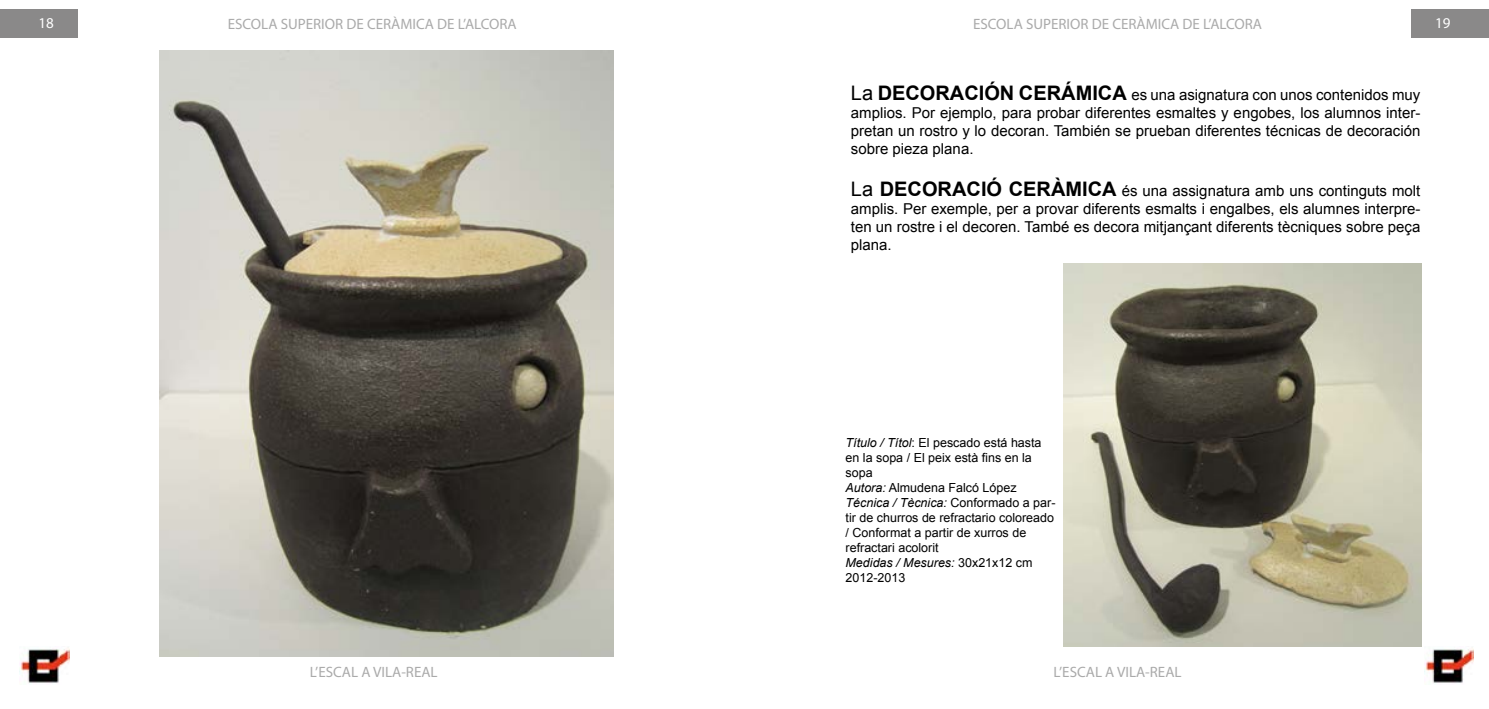
<style>
.page{position:relative;width:1489px;height:709px;background:#fff}
.page>*{position:absolute;margin:0;border:0;box-sizing:border-box;transform-origin:0 0}
.t1{font:15px/18px "Arial";color:#000;text-align:justify}
.t2{font:15px "Myriad Pro";color:#aaa}
.t3{font:15px "Myriad Pro";color:#fff}
.t4{font:12.5px/15px "Arial";color:#000}
.s1{font-size:20px}
.s2{font-weight:700;font-size:20px}
.s3{font-style:italic}
</style>
<div class="page">
<img style="left:20px;top:647px;width:49px;height:36px">
<img style="left:1424px;top:647px;width:49px;height:36px">
<img style="left:160px;top:50px;width:453px;height:607px">
<img style="left:1063px;top:263px;width:358px;height:383px">
<div style="left:0;top:10px;width:77px;height:28px;background:#8a8989"></div>
<div style="left:1411px;top:10px;width:77px;height:28px;background:#8a8989"></div>
<p class="t2" style="left:228px;top:15px;width:290px">ESCOLA SUPERIOR DE CERÀMICA DE L’ALCORA</p>
<p class="t3" style="left:38px;top:14px;width:17px">18</p>
<p class="t2" style="left:973px;top:15px;width:290px">ESCOLA SUPERIOR DE CERÀMICA DE L’ALCORA</p>
<p class="t3" style="left:1434px;top:14px;width:17px">19</p>
<p class="t1" style="left:850px;top:85px;width:571px"><span class="s1">La</span> <span class="s2">DECORACIÓN CERÁMICA</span> es una asignatura con unos contenidos muy amplios. Por ejemplo, para probar diferentes esmaltes y engobes, los alumnos inter&shy;pretan un rostro y lo decoran. También se prueban diferentes técnicas de decoración sobre pieza plana.</p>
<p class="t1" style="left:850px;top:181px;width:571px"><span class="s1">La</span> <span class="s2">DECORACIÓ CERÀMICA</span> és una assignatura amb uns continguts molt amplis. Per exemple, per a provar diferents esmalts i engalbes, els alumnes interpre&shy;ten un rostre i el decoren. També es decora mitjançant diferents tècniques sobre peça plana.</p>
<p class="t4" style="left:845px;top:435px;width:211px"><span class="s3">Título / Títol</span>: El pescado está hasta en la sopa / El peix està fins en la sopa<br><span class="s3">Autora:</span> Almudena Falcó López<br><span class="s3">Técnica / Tècnica:</span> Conformado a par&shy;tir de churros de refractario coloreado / Conformat a partir de xurros de refractari acolorit<br><span class="s3">Medidas / Mesures:</span> 30x21x12 cm<br>2012-2013</p>
<p class="t2" style="left:310px;top:663px;width:129px">L’ESCAL A VILA-REAL</p>
<p class="t2" style="left:1053px;top:662px;width:129px">L’ESCAL A VILA-REAL</p>
</div>
